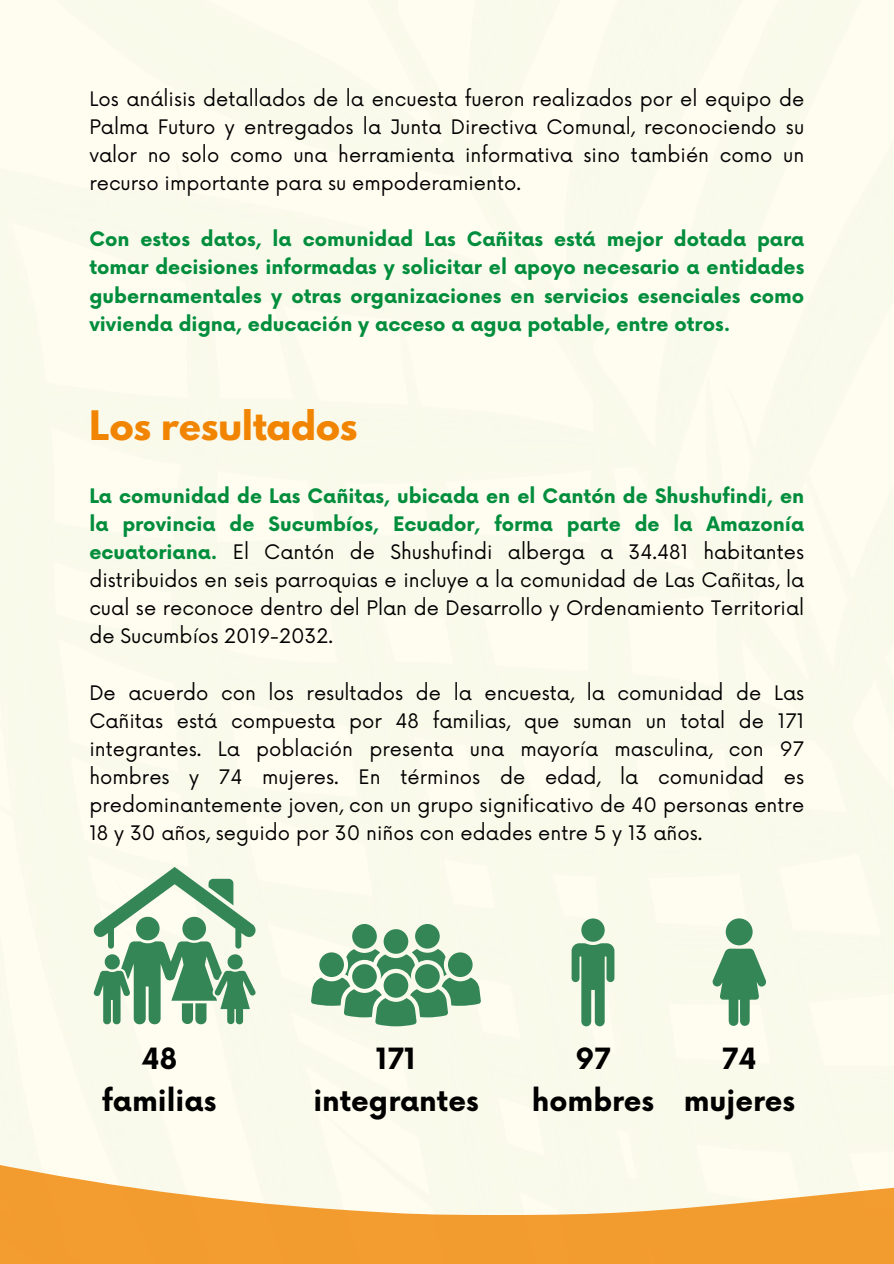
<style>
.page{position:relative;width:894px;height:1264px;background:#fff}
.page>*{position:absolute;margin:0;border:0;box-sizing:border-box;transform-origin:0 0}
.t1{font:700 36px "League Spartan";color:#f18400}
.t2{font:700 28.5px/41.7px "Now";color:#000;text-align:center}
.t3{font:19.5px/28.2px "Now";color:#000;text-align:justify}
.t4{font:700 19.5px/28.2px "Now";color:#008d3c;text-align:justify}
.s1{font-weight:700;color:#008d3c}
</style>
<div class="page">
<div style="left:0;top:0;width:893px;height:1110px;background:#fafaec"></div>
<svg style="left:0;top:1110px;width:893px;height:153px;fill:#f9faeb"></svg>
<div style="left:352px;top:924px;width:25px;height:24px;background:#348657;border-radius:50%"></div>
<div style="left:415px;top:924px;width:24px;height:24px;background:#348657;border-radius:50%"></div>
<div style="left:383px;top:929px;width:25px;height:24px;background:#348657;border-radius:50%"></div>
<svg style="left:311px;top:949px;width:170px;height:77px;background:#87b796"></svg>
<div style="left:383px;top:973px;width:25px;height:24px;background:#348657;border-radius:50%"></div>
<svg style="left:89px;top:867px;width:171px;height:159px"></svg>
<div style="left:581px;top:918px;width:23px;height:23px;background:#348657;border-radius:50%"></div>
<svg style="left:571px;top:943px;width:43px;height:83px;background:#76ac88"></svg>
<svg style="left:711px;top:948px;width:55px;height:78px;background:#85b594"></svg>
<div style="left:725px;top:918px;width:27px;height:27px;background:#348657;border-radius:50%"></div>
<p class="t3" style="left:89px;top:85px;width:716px">Los análisis detallados de la encuesta fueron realizados por el equipo de Palma Futuro y entregados la Junta Directiva Comunal, reconociendo su valor no solo como una herramienta informativa sino también como un recurso importante para su empoderamiento.</p>
<p class="t4" style="left:89px;top:226px;width:716px">Con estos datos, la comunidad Las Cañitas está mejor dotada para tomar decisiones informadas y solicitar el apoyo necesario a entidades gubernamentales y otras organizaciones en servicios esenciales como vivienda digna, educación y acceso a agua potable, entre otros.</p>
<h1 class="t1" style="left:89px;top:408px;width:270px">Los resultados</h1>
<p class="t3" style="left:89px;top:482px;width:716px"><span class="s1">La comunidad de Las Cañitas, ubicada en el Cantón de Shushufindi, en la provincia de Sucumbíos, Ecuador, forma parte de la Amazonía ecuatoriana.</span> El Cantón de Shushufindi alberga a 34.481 habitantes distribuidos en seis parroquias e incluye a la comunidad de Las Cañitas, la cual se reconoce dentro del Plan de Desarrollo y Ordenamiento Territorial de Sucumbíos 2019-2032.</p>
<p class="t3" style="left:89px;top:679px;width:716px">De acuerdo con los resultados de la encuesta, la comunidad de Las Cañitas está compuesta por 48 familias, que suman un total de 171 integrantes. La población presenta una mayoría masculina, con 97 hombres y 74 mujeres. En términos de edad, la comunidad es predominantemente joven, con un grupo significativo de 40 personas entre 18 y 30 años, seguido por 30 niños con edades entre 5 y 13 años.</p>
<h2 class="t2" style="left:102px;top:1040px;width:115px">48 familias</h2>
<h2 class="t2" style="left:313px;top:1040px;width:167px">171 integrantes</h2>
<h2 class="t2" style="left:531px;top:1040px;width:124px">97 hombres</h2>
<h2 class="t2" style="left:683px;top:1040px;width:113px">74 mujeres</h2>
</div>
